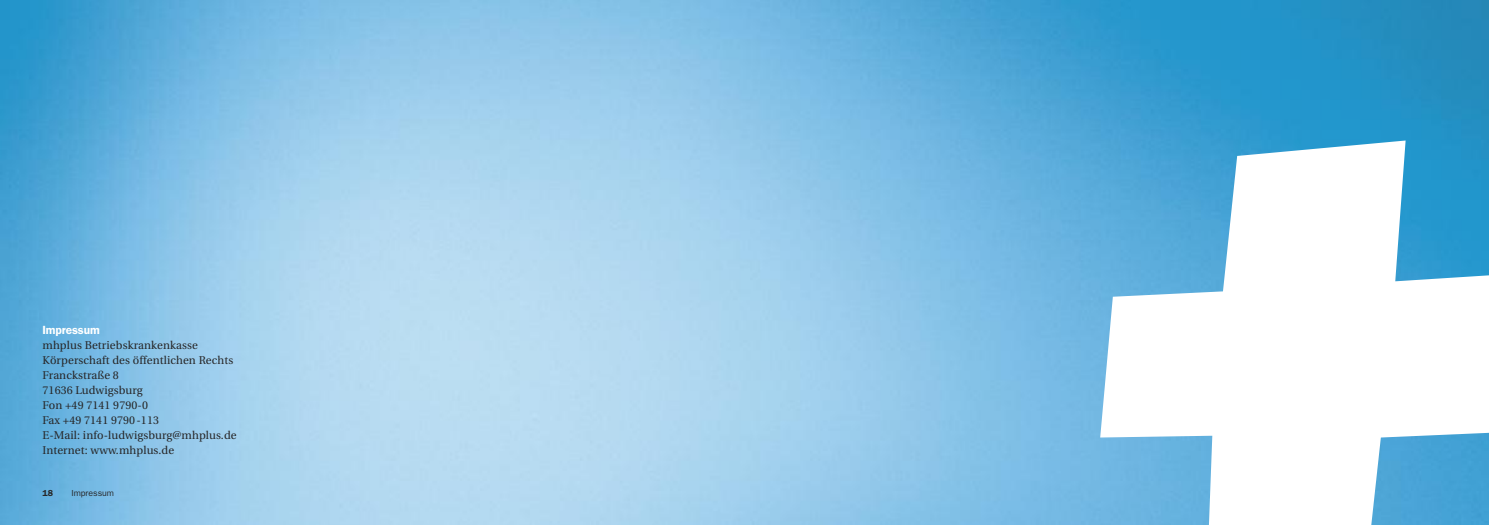
<style>
.page{position:relative;width:1489px;height:525px;background:#fff}
.page>*{position:absolute;margin:0;border:0;box-sizing:border-box;transform-origin:0 0}
.t1{font:600 11.88px "Franklin Gothic";letter-spacing:-.01em;color:#fff}
.t2{font:11.25px/15px "Utopia";letter-spacing:.01em;color:#272627}
.t3{font:8.75px "Franklin Gothic";color:#272627}
.t4{font:600 8.75px "Franklin Gothic";color:#272627}
</style>
<div class="page">
<img style="left:0;top:0;width:1488px;height:524px">
<svg style="left:1100px;top:140px;width:388px;height:384px"></svg>
<p class="t1" style="left:43px;top:325px;width:59px">Impressum</p>
<p class="t2" style="left:43px;top:338px;width:196px">mhplus Betriebskrankenkasse<br>Körperschaft des öffentlichen Rechts<br>Franckstraße 8<br>71636 Ludwigsburg<br>Fon +49 7141 9790-0<br>Fax +49 7141 9790-113<br>E-Mail: info-ludwigsburg@mhplus.de<br>Internet: www.mhplus.de</p>
<p class="t4" style="left:43px;top:489px;width:12px">18</p>
<p class="t3" style="left:71px;top:489px;width:44px">Impressum</p>
</div>
